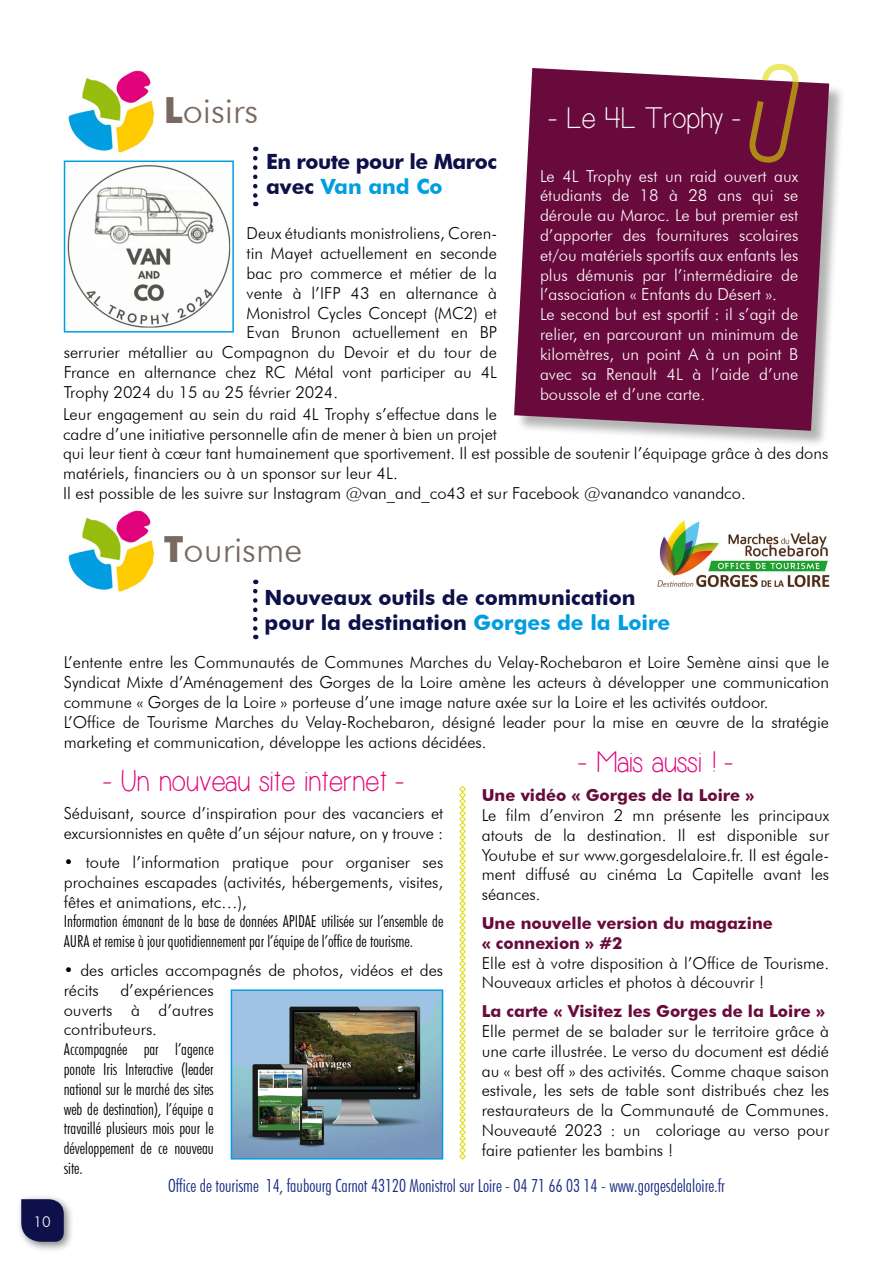
<style>
.page{position:relative;width:893px;height:1263px;background:#fff}
.page>*{position:absolute;margin:0;border:0;box-sizing:border-box;transform-origin:0 0}
.t1{font:300 36px "Futura BT";color:#786961}
.t2{font:30px "Simplicity";color:#e2007a}
.t3{font:30px "Simplicity";color:#fff}
.t4{font:700 21px/25.2px "Futura BT";color:#0d1049}
.t5{font:700 21px/25.2px "Futura BT";letter-spacing:-.025em;color:#0d1049}
.t6{font:300 condensed 18px "Futura BT";color:#162983}
.t7{font:300 16.5px/19.8px "Futura BT";color:#000}
.t8{font:300 16.5px/19.8px "Futura BT";color:#fff}
.t9{font:300 condensed 16.5px/19.8px "Futura BT";color:#000}
.t10{font:700 16.5px/19.8px "Futura BT";color:#680b3c}
.t11{font:300 15px "Futura BT";color:#fff}
.s1{font-weight:700}
.s2{color:#009ee0}
</style>
<div class="page">
<div style="left:16px;top:1194px;width:59px;height:59px;background:#000;opacity:.5"></div>
<svg style="left:21px;top:1199px;width:43px;height:43px;background:#202256"></svg>
<svg style="left:253px;top:591px;width:4px;height:48px"></svg>
<img style="left:67px;top:510px;width:88px;height:82px">
<img style="left:657px;top:521px;width:172px;height:67px">
<img style="left:67px;top:70px;width:88px;height:83px">
<svg style="left:253px;top:158px;width:4px;height:48px"></svg>
<img style="left:67px;top:164px;width:164px;height:164px">
<div style="left:64px;top:161px;width:170px;height:172px;border:2px solid #009ee0"></div>
<div style="left:515px;top:69px;width:331px;height:379px;background:#000;opacity:.3"></div>
<svg style="left:514px;top:68px;width:315px;height:363px;background:#731f4b"></svg>
<svg style="left:747px;top:63px;width:55px;height:116px;background:#88414d"></svg>
<img style="left:234px;top:992px;width:206px;height:164px">
<div style="left:231px;top:989px;width:212px;height:170px;border:2px solid #009ee0"></div>
<svg style="left:459px;top:785px;width:7px;height:375px"></svg>
<p class="t11" style="left:33px;top:1213px;width:19px">10</p>
<h1 class="t1" style="left:164px;top:88px;width:96px"><span class="s1">L</span>oisirs</h1>
<p class="t5" style="left:266px;top:148px;width:233px">En route pour le Maroc avec <span class="s2">Van and Co</span></p>
<p class="t7" style="left:247px;top:223px;width:252px">Deux étudiants monistroliens, Coren-</p>
<p class="t7" style="left:247px;top:243px;width:252px">tin Mayet actuellement en seconde</p>
<p class="t7" style="left:247px;top:263px;width:252px">bac pro commerce et métier de la</p>
<p class="t7" style="left:247px;top:283px;width:252px">vente à l’IFP 43 en alternance à</p>
<p class="t7" style="left:247px;top:303px;width:252px">Monistrol Cycles Concept (MC2) et</p>
<p class="t7" style="left:247px;top:322px;width:252px">Evan Brunon actuellement en BP</p>
<p class="t7" style="left:64px;top:342px;width:435px">serrurier métallier au Compagnon du Devoir et du tour de</p>
<p class="t7" style="left:64px;top:362px;width:435px">France en alternance chez RC Métal vont participer au 4L</p>
<p class="t7" style="left:64px;top:382px;width:276px">Trophy 2024 du 15 au 25 février 2024.</p>
<h2 class="t3" style="left:549px;top:103px;width:193px">- Le 4L Trophy -</h2>
<p class="t8" style="left:540px;top:166px;width:260px">Le 4L Trophy est un raid ouvert aux étudiants de 18 à 28 ans qui se déroule au Maroc. Le but premier est d’apporter des fournitures scolaires et/ou matériels sportifs aux enfants les plus démunis par l’intermédiaire de l’association « Enfants du Désert ».<br>Le second but est sportif : il s’agit de relier, en parcourant un minimum de kilomètres, un point A à un point B avec sa Renault 4L à l’aide d’une boussole et d’une carte.</p>
<p class="t7" style="left:63px;top:404px;width:767px">Leur engagement au sein du raid 4L Trophy s’effectue dans le<br>cadre d’une initiative personnelle afin de mener à bien un projet<br>qui leur tient à cœur tant humainement que sportivement. Il est possible de soutenir l’équipage grâce à des dons matériels, financiers ou à un sponsor sur leur 4L.<br>Il est possible de les suivre sur Instagram @van_and_co43 et sur Facebook @vanandco vanandco.</p>
<h1 class="t1" style="left:164px;top:527px;width:140px"><span class="s1">T</span>ourisme</h1>
<p class="t4" style="left:265px;top:585px;width:407px">Nouveaux outils de communication pour la destination <span class="s2">Gorges de la Loire</span></p>
<p class="t7" style="left:64px;top:652px;width:767px">L’entente entre les Communautés de Communes Marches du Velay-Rochebaron et Loire Semène ainsi que le Syndicat Mixte d’Aménagement des Gorges de la Loire amène les acteurs à développer une communication commune « Gorges de la Loire » porteuse d’une image nature axée sur la Loire et les activités outdoor.<br>L’Office de Tourisme Marches du Velay-Rochebaron, désigné leader pour la mise en œuvre de la stratégie marketing et communication, développe les actions décidées.</p>
<h2 class="t2" style="left:103px;top:765px;width:302px">- Un nouveau site internet -</h2>
<p class="t7" style="left:64px;top:803px;width:381px">Séduisant, source d’inspiration pour des vacanciers et excursionnistes en quête d’un séjour nature, on y trouve :</p>
<p class="t7" style="left:64px;top:852px;width:381px;text-align:justify">• toute l’information pratique pour organiser ses prochaines escapades (activités, hébergements, visites, fêtes et animations, etc…),</p>
<p class="t9" style="left:64px;top:911px;width:381px">Information émanant de la base de données APIDAE utilisée sur l’ensemble de<br>AURA et remise à jour quotidiennement par l’équipe de l’office de tourisme.</p>
<p class="t7" style="left:64px;top:960px;width:381px">• des articles accompagnés de photos, vidéos et des récits</p>
<h2 class="t2" style="left:578px;top:747px;width:156px">- Mais aussi ! -</h2>
<p class="t10" style="left:482px;top:785px;width:274px">Une vidéo « Gorges de la Loire »</p>
<p class="t7" style="left:482px;top:805px;width:349px;text-align:justify">Le film d’environ 2 mn présente les principaux atouts de la destination. Il est disponible sur Youtube et sur www.gorgesdelaloire.fr. Il est égale&shy;ment diffusé au cinéma La Capitelle avant les séances.</p>
<p class="t10" style="left:482px;top:913px;width:293px">Une nouvelle version du magazine « connexion » #2</p>
<p class="t7" style="left:482px;top:953px;width:349px">Elle est à votre disposition à l’Office de Tourisme.<br>Nouveaux articles et photos à découvrir !</p>
<p class="t10" style="left:482px;top:1001px;width:345px">La carte « Visitez les Gorges de la Loire »</p>
<p class="t7" style="left:482px;top:1021px;width:349px;text-align:justify">Elle permet de se balader sur le territoire grâce à une carte illustrée. Le verso du document est dédié au « best off » des activités. Comme chaque saison estivale, les sets de table sont distribués chez les restaurateurs de la Communauté de Communes.<br>Nouveauté 2023 : un coloriage au verso pour faire patienter les bambins !</p>
<p class="t7" style="left:64px;top:980px;width:151px;text-align:justify;text-indent:57px">d’expériences ouverts à d’autres contributeurs.</p>
<p class="t9" style="left:64px;top:1039px;width:151px;text-align:justify">Accompagnée par l’agence ponote Iris Interactive (leader national sur le marché des sites web de destination), l’équipe a travaillé plusieurs mois pour le développement de ce nouveau site.</p>
<p class="t6" style="left:168px;top:1174px;width:558px">Office de tourisme 14, faubourg Carnot 43120 Monistrol sur Loire - 04 71 66 03 14 - www.gorgesdelaloire.fr</p>
</div>
